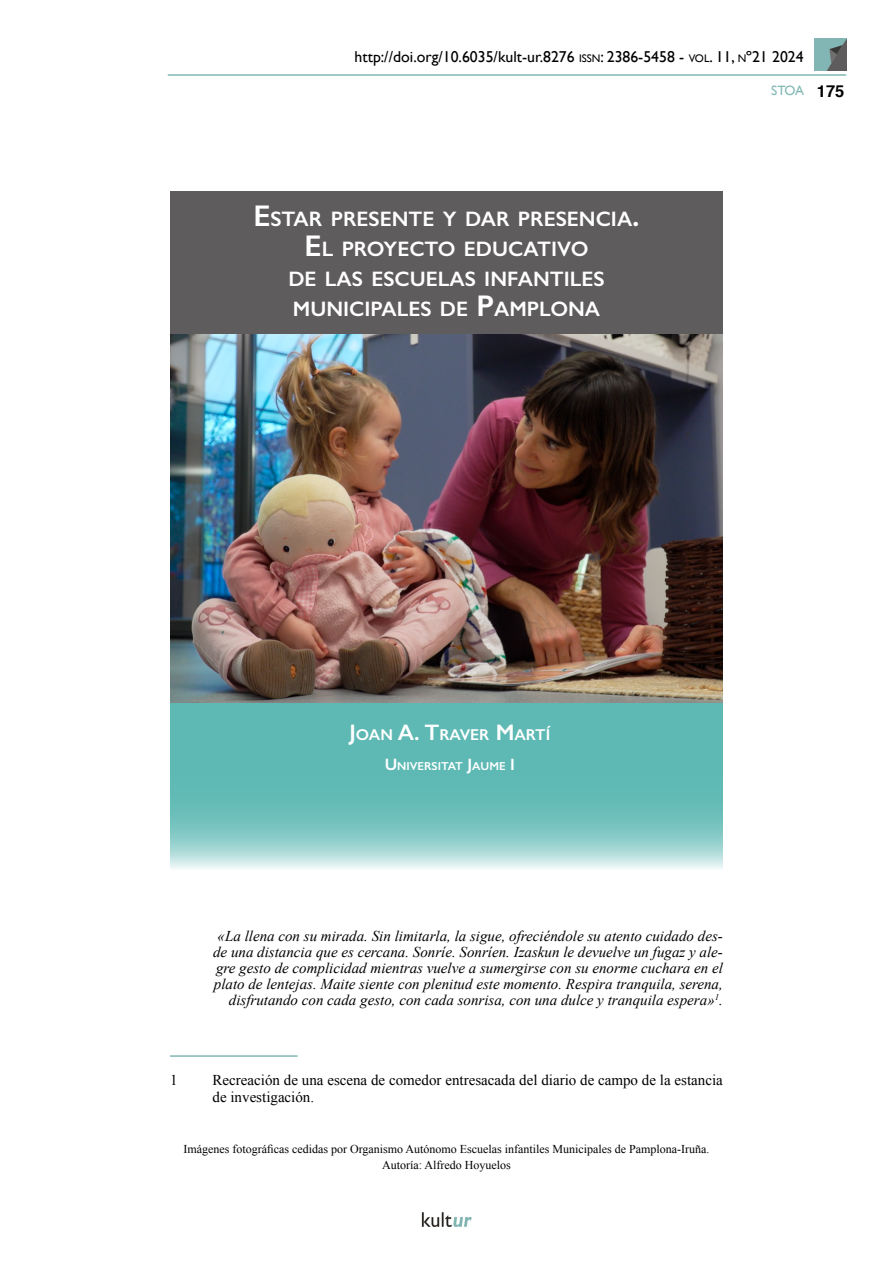
<style>
.page{position:relative;width:893px;height:1263px;background:#fff}
.page>*{position:absolute;margin:0;border:0;box-sizing:border-box;transform-origin:0 0}
.Título_1{font:600 21px/30px "Gill Sans";color:#fff;text-align:center}
.t1{font:15.75px "Gill Sans";color:#000}
.Título_artículo{font:600 15.75px "Gill Sans";color:#fff}
.CITA{font:italic 15px/16.2px "Times New Roman";color:#000;text-align:right}
.NOTA_AL_PIE{font:15px/16.5px "Times New Roman";color:#000}
.t2{font:13.5px "Gill Sans";color:#81b8b3}
.NOTA_AL_PIE-2{font:12px/16.5px "Times New Roman";color:#000;text-align:center}
.Título_artículo-2{font:600 11.55px "Gill Sans";color:#fff}
.s1{font-size:10.95px}
.s2{font-style:inherit}
.s3{font-size:30px}
.s4{font-family:"Helvetica";font-weight:700;font-size:16.5px;color:#000}
.s5{font-size:22.5px}
.s6{font-size:16.5px}
</style>
<div class="page">
<hr style="left:168px;top:74px;width:678px;height:2px;background:#81b8b3">
<img style="left:814px;top:39px;width:32px;height:31px">
<img style="left:421px;top:1212px;width:51px;height:14px">
<svg style="left:170px;top:703px;width:553px;height:166px;background:#73c2be"></svg>
<hr style="left:170px;top:1055px;width:128px;height:2px;background:#81b8b3">
<img style="left:170px;top:334px;width:553px;height:369px">
<div style="left:170px;top:191px;width:553px;height:143px;background:#5e5c5d"></div>
<p class="t1" style="left:355px;top:47px;width:451px">http://doi.org/10.6035/kult-ur.8276 <span class="s1">ISSN</span>: 2386-5458 - <span class="s1">VOL</span><span class="s2">. 11,</span> <span class="s1">N</span><span class="s2">º21 2024</span></p>
<p class="Título_1" style="left:253px;top:204px;width:388px"><span class="s3">E</span>STAR PRESENTE Y DAR PRESENCIA<span class="s3">.<br>E</span> L PROYECTO EDUCATIVO<br>DE LAS ESCUELAS INFANTILES<br>MUNICIPALES DE <span class="s3">P</span>AMPLONA</p>
<p class="t2" style="left:771px;top:83px;width:75px">STOA <span class="s4">175</span></p>
<p class="Título_artículo" style="left:349px;top:725px;width:202px"><span class="s5">J</span>OAN <span class="s5">A. T</span>RAVER <span class="s5">M</span>ARTÍ</p>
<p class="Título_artículo-2" style="left:385px;top:759px;width:129px"><span class="s6">U</span>NIVERSITAT <span class="s6">J</span>AUM E <span class="s6">I</span></p>
<p class="CITA" style="left:213px;top:927px;width:511px">«La llena con su mirada. Sin limitarla, la sigue, ofreciéndole su atento cuidado des&shy;de una distancia que es cercana. Sonríe. Sonríen. Izaskun le devuelve un fugaz y ale&shy;gre gesto de complicidad mientras vuelve a sumergirse con su enorme cuchara en el plato de lentejas. Maite siente con plenitud este momento. Respira tranquila, serena, disfrutando con cada gesto, con cada sonrisa, con una dulce y tranquila espera»<sup>1</sup>.</p>
<p class="NOTA_AL_PIE" style="left:170px;top:1072px;width:9px">1</p>
<p class="NOTA_AL_PIE" style="left:213px;top:1072px;width:512px">Recreación de una escena de comedor entresacada del diario de campo de la estancia de investigación.</p>
<p class="NOTA_AL_PIE-2" style="left:183px;top:1140px;width:528px">Imágenes fotográficas cedidas por Organismo Autónomo Escuelas infantiles Municipales de Pamplona-Iruña.<br>Autoría: Alfredo Hoyuelos</p>
</div>
